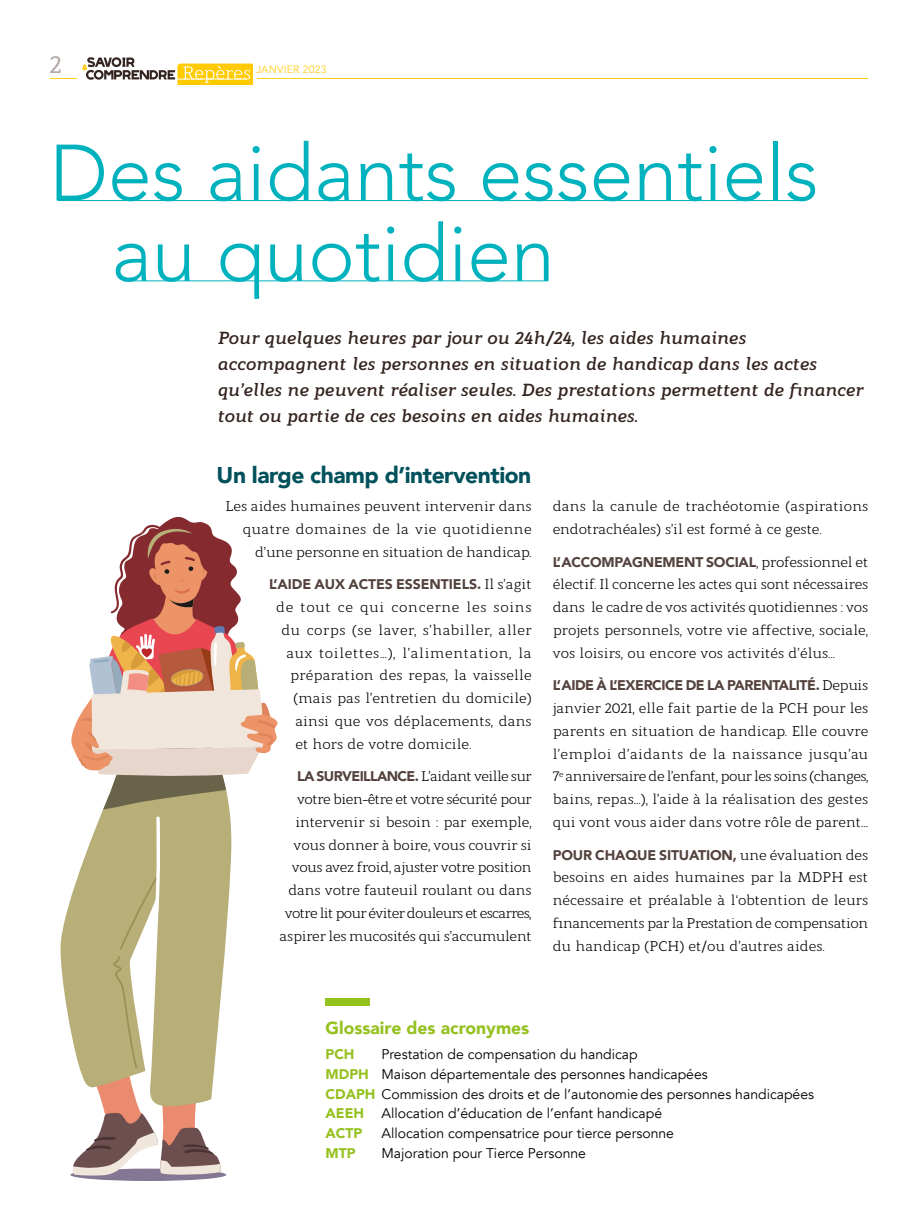
<style>
.page{position:relative;width:918px;height:1216px;background:#fff}
.page>*{position:absolute;margin:0;border:0;box-sizing:border-box;transform-origin:0 0}
.t1{font:300 78.75px/80.5px "Avenir";color:#00b2bd}
.t2{font:500 24.5px "Modum";color:#b4aaa8}
.t3{font:900 22.75px "Avenir";letter-spacing:-.02em;color:#00515b}
.t4{font:italic 700 17.5px/26.2px "Modum";color:#34241f}
.t5{font:900 17.5px "Avenir";color:#95c11f}
.t6{font:14px/22.8px "Modum";color:#000;text-align:justify}
.t7{font:14px/22.8px "Modum";letter-spacing:-.03em;color:#000;text-align:right}
.t8{font:14px/19.8px "Avenir";color:#000}
.t9{font:900 14px "Avenir";letter-spacing:-.02em;color:#53423d}
.t10{font:14px "Modum";letter-spacing:.045em;color:#000}
.t11{font:14px "Modum";letter-spacing:.035em;color:#000}
.t12{font:900 14px "Avenir";color:#95c11f}
.t13{font:10.5px "Avenir";letter-spacing:.02em;color:#ffcd15}
.s1{font-family:"Modum";font-weight:400;color:#000}
.s2{font-family:"Avenir";font-weight:900;color:#53423d}
.s3{font-weight:900;color:#95c11f}
</style>
<div class="page">
<hr style="left:257px;top:78px;width:611px;height:1px;background:#ffcd15">
<svg style="left:50px;top:57px;width:202px;height:28px"></svg>
<hr style="left:58px;top:200px;width:747px;height:1px;background:#00b2bd">
<hr style="left:124px;top:280px;width:424px;height:1px;background:#00b2bd">
<div style="left:326px;top:998px;width:44px;height:8px;background:#95c11f"></div>
<div style="left:70px;top:1168px;width:156px;height:12px;background:#837793;border-radius:50%"></div>
<svg style="left:60px;top:809px;width:172px;height:232px;fill:#b7ae78"></svg>
<svg style="left:73px;top:956px;width:148px;height:221px"></svg>
<svg style="left:120px;top:816px;width:41px;height:133px;background:#c2ba8d"></svg>
<svg style="left:71px;top:516px;width:207px;height:293px"></svg>
<h2 class="t2" style="left:50px;top:46px;width:14px">2</h2>
<p class="t13" style="left:256px;top:63px;width:72px">JANVIER 2023</p>
<h1 class="t1" style="left:111px;top:133px;width:709px;text-indent:-61px">Des aidants essentiels au quotidien</h1>
<p class="t4" style="left:217px;top:322px;width:647px">Pour quelques heures par jour ou 24h/24, les aides humaines accompagnent les personnes en situation de handicap dans les actes qu’elles ne peuvent réaliser seules. Des prestations permettent de financer tout ou partie de ces besoins en aides humaines.</p>
<h3 class="t3" style="left:217px;top:456px;width:316px">Un large champ d’intervention</h3>
<p class="t6" style="left:225px;top:493px;width:308px;text-align:right">Les aides humaines peuvent intervenir dans quatre domaines de la vie quotidienne d’une personne en situation de handicap.</p>
<p class="t9" style="left:269px;top:572px;width:264px">L’AIDE AUX ACTES ESSENTIELS. <span class="s1">Il s’agit</span></p>
<p class="t10" style="left:276px;top:596px;width:257px">de tout ce qui concerne les soins</p>
<p class="t11" style="left:281px;top:619px;width:252px">du corps (se laver, s’habiller, aller</p>
<p class="t10" style="left:287px;top:642px;width:246px">aux toilettes…), l’alimentation, la</p>
<p class="t6" style="left:290px;top:662px;width:243px">préparation des repas, la vaisselle</p>
<p class="t6" style="left:294px;top:685px;width:239px">(mais pas l’entretien du domicile)</p>
<p class="t6" style="left:295px;top:708px;width:238px">ainsi que vos déplacements, dans</p>
<p class="t6" style="left:295px;top:731px;width:178px">et hors de votre domicile.</p>
<p class="t7" style="left:280px;top:763px;width:254px"><span class="s2">LA SURVEILLANCE.</span> L’aidant veille sur votre bien-être et votre sécurité pour intervenir si besoin : par exemple, vous donner à boire, vous couvrir si vous avez froid, ajuster votre position dans votre fauteuil roulant ou dans votre lit pour éviter douleurs et escarres, aspirer les mucosités qui s’accumulent</p>
<p class="t6" style="left:553px;top:493px;width:317px">dans la canule de trachéotomie (aspirations endotrachéales) s’il est formé à ce geste.</p>
<p class="t9" style="left:553px;top:549px;width:317px">L’ACCOMPAGNEMENT SOCIAL<span class="s1">, professionnel et</span></p>
<p class="t6" style="left:553px;top:572px;width:317px">électif. Il concerne les actes qui sont nécessaires dans le cadre de vos activités quotidiennes : vos projets personnels, votre vie affective, sociale, vos loisirs, ou encore vos activités d’élus…</p>
<p class="t9" style="left:553px;top:673px;width:317px">L’AIDE À L’EXERCICE DE LA PARENTALITÉ. <span class="s1">Depuis</span></p>
<p class="t6" style="left:553px;top:695px;width:317px">janvier 2021, elle fait partie de la PCH pour les parents en situation de handicap. Elle couvre l’emploi d’aidants de la naissance jusqu’au 7<sup>e</sup> anniversaire de l’enfant, pour les soins (changes, bains, repas…), l’aide à la réalisation des gestes qui vont vous aider dans votre rôle de parent…</p>
<p class="t9" style="left:553px;top:842px;width:317px">POUR CHAQUE SITUATION, <span class="s1">une évaluation des</span></p>
<p class="t6" style="left:553px;top:864px;width:317px">besoins en aides humaines par la MDPH est nécessaire et préalable à l‘obtention de leurs financements par la Prestation de compensation du handicap (PCH) et/ou d’autres aides.</p>
<p class="t5" style="left:325px;top:1013px;width:205px">Glossaire des acronymes</p>
<p class="t12" style="left:325px;top:1042px;width:31px">PCH</p>
<p class="t8" style="left:325px;top:1044px;width:490px;text-indent:56px">Prestation de compensation du handicap<br><span class="s3">MDPH</span> Maison départementale des personnes handicapées<br><span class="s3">CDAPH</span> Commission des droits et de l’autonomie des personnes handicapées <span class="s3">AEEH</span> Allocation d’éducation de l’enfant handicapé<br><span class="s3">ACTP</span></p>
<p class="t8" style="left:381px;top:1123px;width:294px">Allocation compensatrice pour tierce personne</p>
<p class="t12" style="left:325px;top:1140px;width:32px">MTP</p>
<p class="t8" style="left:381px;top:1143px;width:206px">Majoration pour Tierce Personne</p>
</div>
